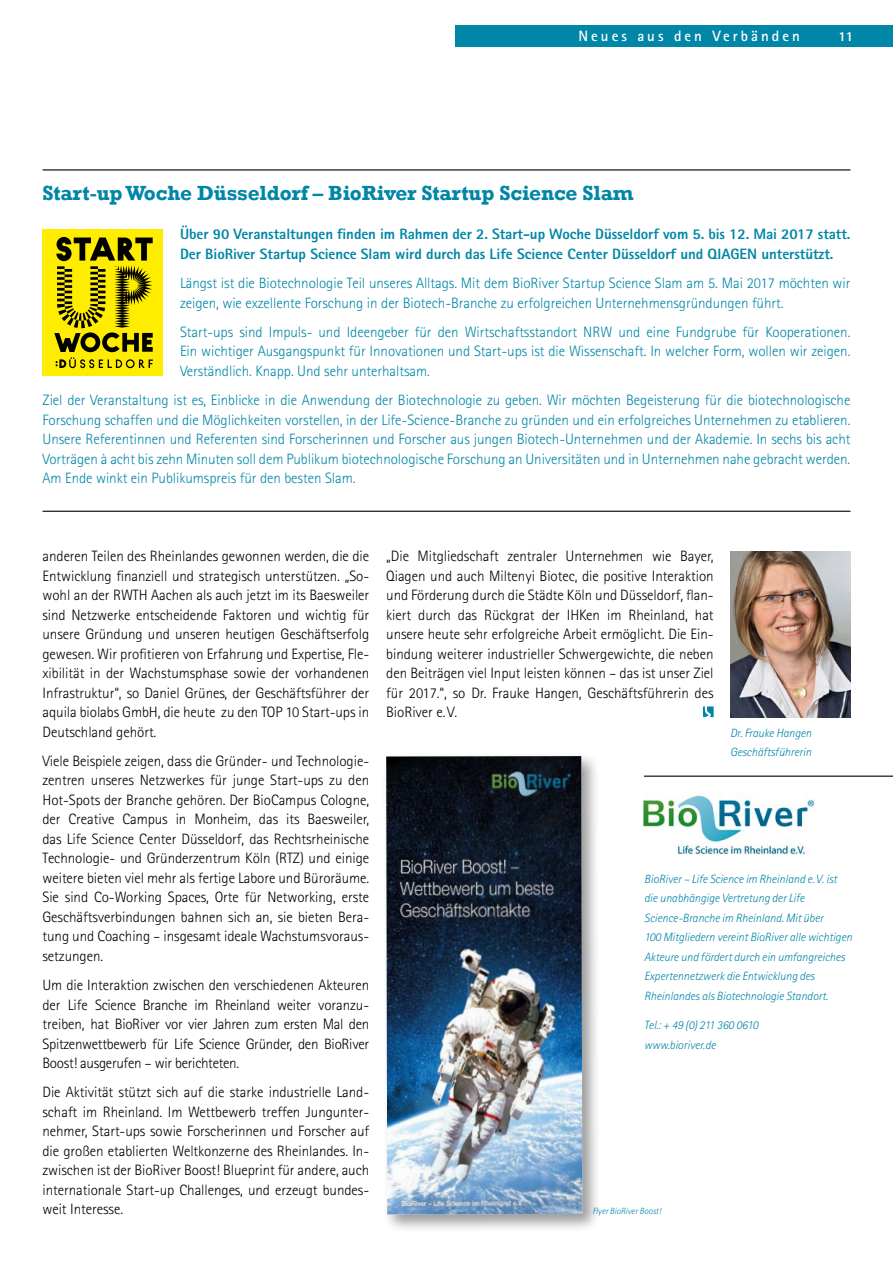
<style>
.page{position:relative;width:893px;height:1263px;background:#fff}
.page>*{position:absolute;margin:0;border:0;box-sizing:border-box;transform-origin:0 0}
.t1{font:700 21px "Rockwell";letter-spacing:-.01em;color:#0086a7}
.t2{font:300 15px/19.5px "Rotis Sans Serif";letter-spacing:-.005em;color:#000;text-align:justify}
.t3{font:300 15px/19.5px "Rotis Sans Serif";letter-spacing:-.005em;color:#0086a7;text-align:justify}
.t4{font:800 15px/19.5px "Rotis Sans Serif";letter-spacing:-.005em;color:#0086a7}
.t5{font:700 15px "Rotis Sans Serif";letter-spacing:.2em;color:#fff}
.t6{font:800 13.5px "Rotis Sans Serif";color:#fff}
.t7{font:italic 300 12px/19.5px "Rotis Sans Serif";letter-spacing:-.005em;color:#0086a7}
.t8{font:italic 300 9px "Rotis Sans Serif";letter-spacing:-.005em;color:#0086a7}
</style>
<div class="page">
<div style="left:455px;top:26px;width:438px;height:21px;background:#0086a7"></div>
<hr style="left:43px;top:169px;width:807px;height:1px;background:#000">
<hr style="left:43px;top:511px;width:807px;height:1px;background:#000">
<svg style="left:703px;top:706px;width:11px;height:11px"></svg>
<img style="left:643px;top:794px;width:172px;height:60px">
<hr style="left:644px;top:776px;width:249px;height:1px;background:#000">
<div style="left:382px;top:752px;width:219px;height:482px;background:#000;opacity:.4"></div>
<img style="left:386px;top:756px;width:196px;height:458px">
<div style="left:43px;top:229px;width:120px;height:146px;background:#ffed00"></div>
<svg style="left:54px;top:237px;width:99px;height:131px"></svg>
<img style="left:730px;top:551px;width:121px;height:166px">
<p class="t5" style="left:578px;top:27px;width:223px">Neues aus den Verbänden</p>
<p class="t6" style="left:839px;top:28px;width:16px">11</p>
<h1 class="t1" style="left:43px;top:180px;width:592px">Start-up Woche Düsseldorf – BioRiver Startup Science Slam</h1>
<p class="t4" style="left:180px;top:224px;width:672px">Über 90 Veranstaltungen finden im Rahmen der 2. Start-up Woche Düsseldorf vom 5. bis 12. Mai 2017 statt.<br>Der BioRiver Startup Science Slam wird durch das Life Science Center Düsseldorf und QIAGEN unterstützt.</p>
<p class="t3" style="left:180px;top:273px;width:672px">Längst ist die Biotechnologie Teil unseres Alltags. Mit dem BioRiver Startup Science Slam am 5. Mai 2017 möchten wir zeigen, wie exzellente Forschung in der Biotech-Branche zu erfolgreichen Unternehmensgründungen führt.</p>
<p class="t3" style="left:180px;top:322px;width:672px">Start-ups sind Impuls- und Ideengeber für den Wirtschaftsstandort NRW und eine Fundgrube für Kooperationen.<br>Ein wichtiger Ausgangspunkt für Innovationen und Start-ups ist die Wissenschaft. In welcher Form, wollen wir zeigen.<br>Verständlich. Knapp. Und sehr unterhaltsam.</p>
<p class="t3" style="left:43px;top:390px;width:809px">Ziel der Veranstaltung ist es, Einblicke in die Anwendung der Biotechnologie zu geben. Wir möchten Begeisterung für die biotechnologische Forschung schaffen und die Möglichkeiten vorstellen, in der Life-Science-Branche zu gründen und ein erfolgreiches Unternehmen zu etablieren.<br>Unsere Referentinnen und Referenten sind Forscherinnen und Forscher aus jungen Biotech-Unternehmen und der Akademie. In sechs bis acht Vorträgen à acht bis zehn Minuten soll dem Publikum biotechnologische Forschung an Universitäten und in Unternehmen nahe gebracht werden.<br>Am Ende winkt ein Publikumspreis für den besten Slam.</p>
<p class="t2" style="left:43px;top:546px;width:328px">anderen Teilen des Rheinlandes gewonnen werden, die die Entwicklung finanziell und strategisch unterstützen. „So&shy;wohl an der RWTH Aachen als auch jetzt im its Baesweiler sind Netzwerke entscheidende Faktoren und wichtig für unsere Gründung und unseren heutigen Geschäftserfolg gewesen. Wir profitieren von Erfahrung und Expertise, Fle&shy;xibilität in der Wachstumsphase sowie der vorhandenen Infrastruktur“, so Daniel Grünes, der Geschäftsführer der aquila biolabs GmbH, die heute zu den TOP 10 Start-ups in Deutschland gehört.</p>
<p class="t2" style="left:43px;top:751px;width:328px">Viele Beispiele zeigen, dass die Gründer- und Technologie&shy;zentren unseres Netzwerkes für junge Start-ups zu den Hot-Spots der Branche gehören. Der BioCampus Cologne, der Creative Campus in Monheim, das its Baesweiler, das Life Science Center Düsseldorf, das Rechtsrheinische Technologie- und Gründerzentrum Köln (RTZ) und einige weitere bieten viel mehr als fertige Labore und Büroräume.<br>Sie sind Co-Working Spaces, Orte für Networking, erste Geschäftsverbindungen bahnen sich an, sie bieten Bera&shy;tung und Coaching – insgesamt ideale Wachstumsvoraus&shy;setzungen.</p>
<p class="t2" style="left:42px;top:975px;width:328px">Um die Interaktion zwischen den verschiedenen Akteuren der Life Science Branche im Rheinland weiter voranzu&shy;treiben, hat BioRiver vor vier Jahren zum ersten Mal den Spitzenwettbewerb für Life Science Gründer, den BioRiver Boost! ausgerufen – wir berichteten.</p>
<p class="t2" style="left:42px;top:1082px;width:328px">Die Aktivität stützt sich auf die starke industrielle Land&shy;schaft im Rheinland. Im Wettbewerb treffen Jungunter&shy;nehmer, Start-ups sowie Forscherinnen und Forscher auf die großen etablierten Weltkonzerne des Rheinlandes. In&shy;zwischen ist der BioRiver Boost! Blueprint für andere, auch internationale Start-up Challenges, und erzeugt bundes&shy;weit Interesse.</p>
<p class="t2" style="left:386px;top:546px;width:329px">„Die Mitgliedschaft zentraler Unternehmen wie Bayer, Qiagen und auch Miltenyi Biotec, die positive Interaktion und Förderung durch die Städte Köln und Düsseldorf, flan&shy;kiert durch das Rückgrat der IHKen im Rheinland, hat unsere heute sehr erfolgreiche Arbeit ermöglicht. Die Ein&shy;bindung weiterer industrieller Schwergewichte, die neben den Beiträgen viel Input leisten können – das ist unser Ziel für 2017.“, so Dr. Frauke Hangen, Geschäftsführerin des BioRiver e.V.</p>
<p class="t7" style="left:730px;top:723px;width:83px">Dr. Frauke Hangen<br>Geschäftsführerin</p>
<p class="t7" style="left:644px;top:869px;width:209px">BioRiver – Life Science im Rheinland e.V. ist die unabhängige Vertretung der Life Science-Branche im Rheinland. Mit über<br>100 Mitgliedern vereint BioRiver alle wichtigen Akteure und fördert durch ein umfangreiches Expertennetzwerk die Entwicklung des Rheinlandes als Biotechnologie Standort.</p>
<p class="t7" style="left:644px;top:1015px;width:115px">Tel.: + 49 (0) 211 360 0610 www.bioriver.de</p>
<p class="t8" style="left:592px;top:1206px;width:70px">Flyer BioRiver Boost!</p>
</div>
